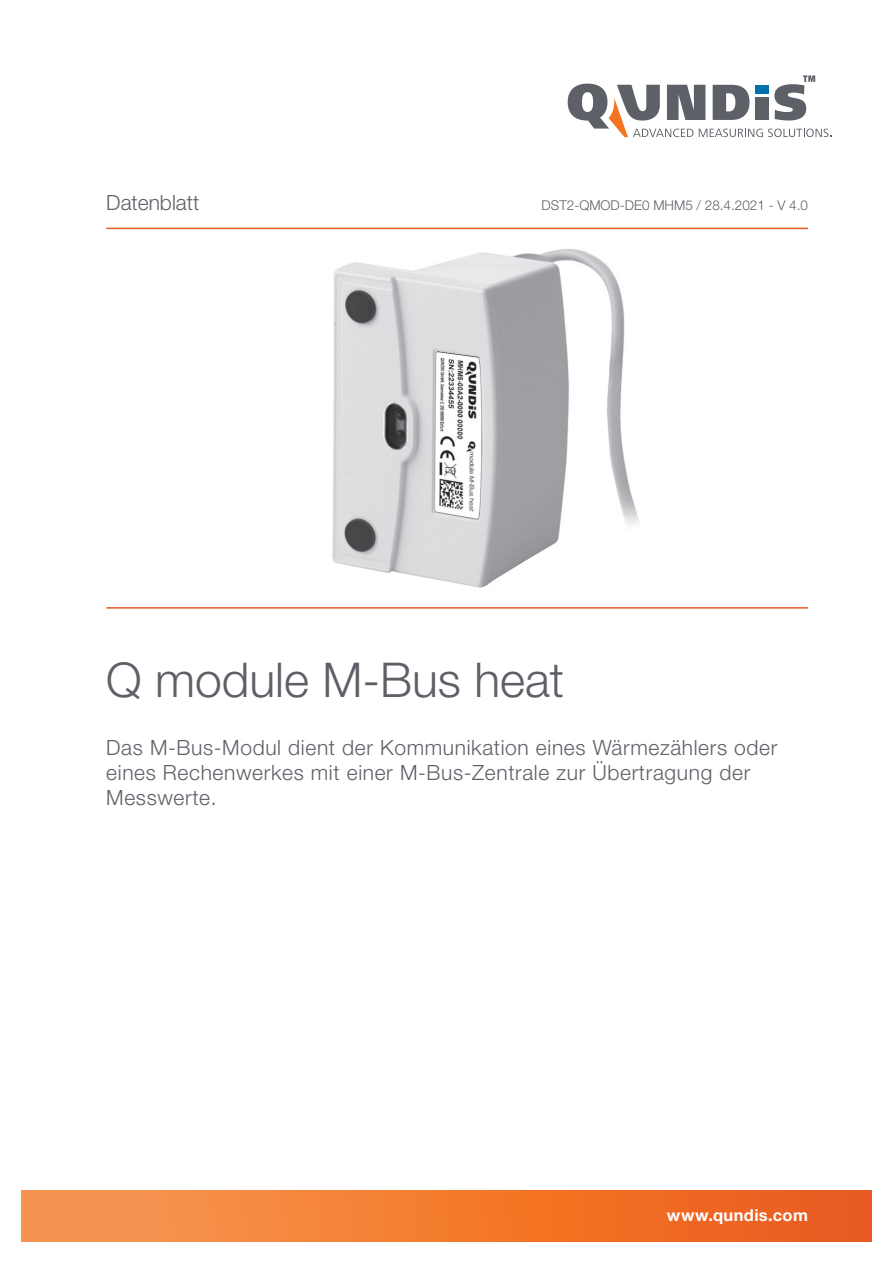
<style>
.page{position:relative;width:893px;height:1263px;background:#fff}
.page>*{position:absolute;margin:0;border:0;box-sizing:border-box;transform-origin:0 0}
.t1{font:300 48px "Helvetica Neue LT Pro";color:#5d6067}
.t2{font:300 21px/25.2px "Helvetica Neue LT Pro";letter-spacing:.03em;color:#5d6067}
.t3{font:300 21px "Helvetica Neue LT Pro";color:#5d6067}
.t4{font:700 16.5px "Helvetica Neue LT Pro";letter-spacing:.02em;color:#fff}
.t5{font:300 13.5px "Helvetica Neue LT Pro";color:#5d6067}
</style>
<div class="page">
<hr style="left:106px;top:607px;width:702px;height:2px;background:#e75824">
<hr style="left:106px;top:228px;width:702px;height:1px;background:#e75824">
<svg style="left:568px;top:75px;width:263px;height:62px"></svg>
<div style="left:21px;top:1191px;width:851px;height:51px;background:linear-gradient(to right,#f99b51,#ec5a16)"></div>
<img style="left:332px;top:249px;width:307px;height:339px">
<p class="t3" style="left:106px;top:190px;width:94px">Datenblatt</p>
<p class="t5" style="left:542px;top:196px;width:268px">DST2-QMOD-DE0 MHM5 / 28.4.2021 - V 4.0</p>
<h1 class="t1" style="left:106px;top:651px;width:459px">Q module M-Bus heat</h1>
<p class="t2" style="left:106px;top:734px;width:673px">Das M-Bus-Modul dient der Kommunikation eines Wärmezählers oder eines Rechenwerkes mit einer M-Bus-Zentrale zur Übertragung der<br>Messwerte.</p>
<p class="t4" style="left:667px;top:1205px;width:143px">www.qundis.com</p>
</div>
